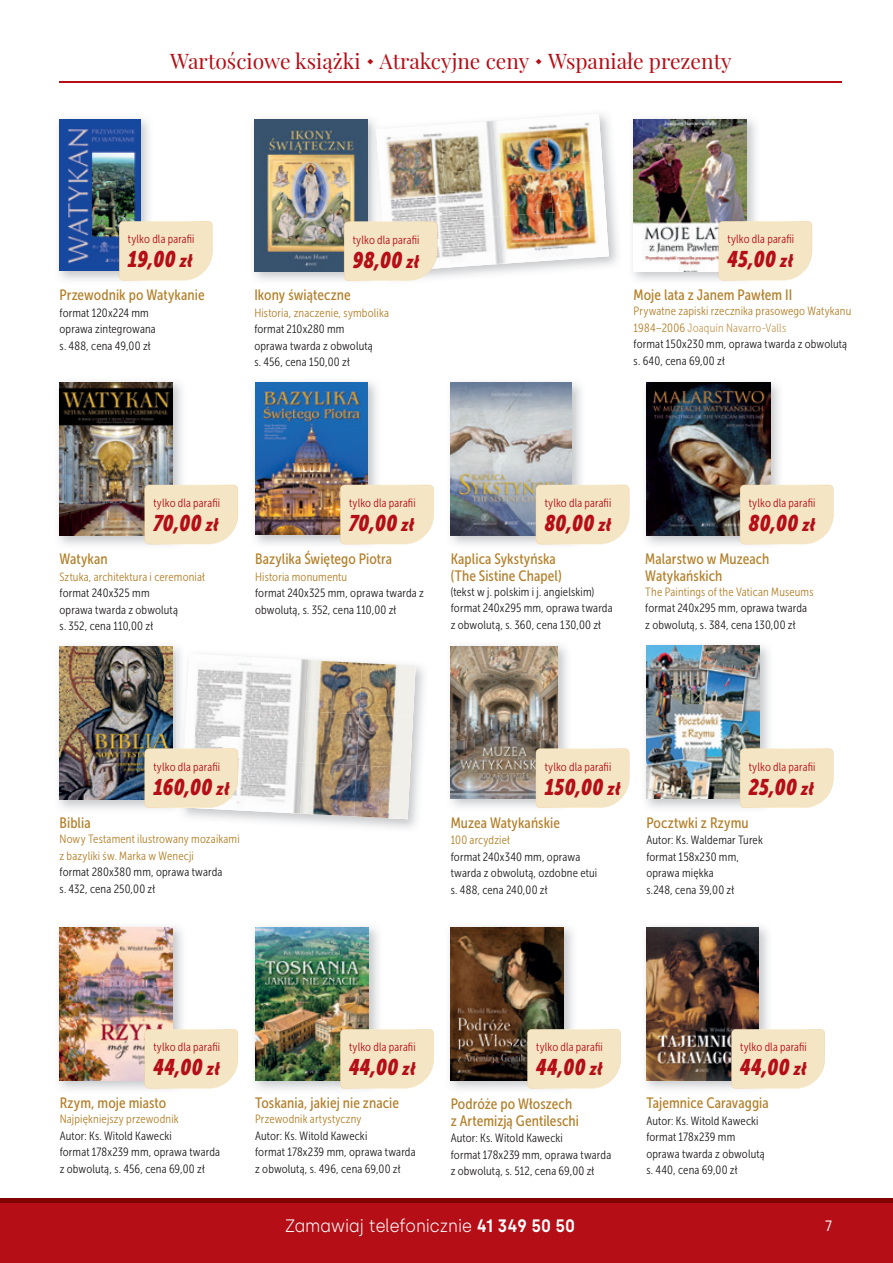
<style>
.page{position:relative;width:893px;height:1263px;background:#fff}
.page>*{position:absolute;margin:0;border:0;box-sizing:border-box;transform-origin:0 0}
.t1{font:italic 22.5px "Museo Sans Cond 900";letter-spacing:.02em;color:#b50e16;scale:.93 1}
.t2{font:21px "Playfair Display";color:#b50e16}
.t3{font:300 18px "Silka";color:#fff;scale:.9 1}
.t4{font:15px/16.5px "Museo Sans Cond 500";letter-spacing:.005em;color:#b3812c}
.t5{font:15px "Silka";color:#fff;scale:.91 1}
.t6{font:12px/16.5px "Museo Sans Cond 300";letter-spacing:.015em;color:#231f20}
.t7{font:12px/16.5px "Museo Sans Cond 300";letter-spacing:.015em;color:#b3812c}
.t8{font:12px "Museo Sans Cond 300";letter-spacing:.015em;color:#b50e16}
.s1{font-size:18px}
.s2{color:#b3812c}
.s3{color:#c6a05f}
.s4{font-weight:600}
</style>
<div class="page">
<div style="left:0;top:1199px;width:893px;height:64px;background:#b50e16"></div>
<hr style="left:60px;top:82px;width:782px;height:1px;background:#b50e16">
<hr style="left:0;top:1198px;width:893px;height:4px;background:#820101">
<img style="left:645px;top:926px;width:123px;height:163px">
<img style="left:646px;top:927px;width:112px;height:153px">
<img style="left:58px;top:926px;width:124px;height:164px">
<img style="left:60px;top:927px;width:113px;height:153px">
<img style="left:254px;top:926px;width:124px;height:164px">
<img style="left:256px;top:927px;width:113px;height:153px">
<img style="left:450px;top:382px;width:135px;height:163px">
<img style="left:451px;top:383px;width:121px;height:153px">
<img style="left:645px;top:382px;width:139px;height:163px">
<img style="left:646px;top:383px;width:124px;height:153px">
<img style="left:58px;top:381px;width:129px;height:164px">
<img style="left:60px;top:383px;width:113px;height:153px">
<img style="left:58px;top:645px;width:120px;height:164px">
<img style="left:60px;top:646px;width:112px;height:153px">
<img style="left:449px;top:926px;width:124px;height:163px">
<img style="left:451px;top:927px;width:112px;height:153px">
<img style="left:450px;top:645px;width:117px;height:162px">
<img style="left:451px;top:646px;width:107px;height:152px">
<img style="left:58px;top:118px;width:91px;height:162px">
<img style="left:60px;top:119px;width:80px;height:152px">
<img style="left:254px;top:381px;width:128px;height:164px">
<img style="left:255px;top:383px;width:113px;height:152px">
<img style="left:645px;top:645px;width:124px;height:163px">
<img style="left:646px;top:646px;width:113px;height:153px">
<img style="left:632px;top:118px;width:124px;height:162px">
<img style="left:634px;top:119px;width:112px;height:152px">
<img style="left:176px;top:649px;width:7px;height:5px">
<svg style="left:119px;top:221px;width:94px;height:60px;background:#f3e6c6"></svg>
<div style="left:719px;top:221px;width:93px;height:60px;background:#f4e6c4"></div>
<img style="left:253px;top:118px;width:91px;height:162px">
<img style="left:255px;top:119px;width:89px;height:152px">
<img style="left:344px;top:114px;width:265px;height:167px">
<div style="left:145px;top:485px;width:93px;height:59px;background:#f4e6c4"></div>
<div style="left:340px;top:485px;width:94px;height:59px;background:#f4e6c4"></div>
<div style="left:536px;top:485px;width:93px;height:59px;background:#f4e6c4"></div>
<img style="left:145px;top:654px;width:271px;height:165px">
<div style="left:536px;top:748px;width:93px;height:60px;background:#f4e6c4"></div>
<div style="left:740px;top:748px;width:93px;height:60px;background:#f4e6c4"></div>
<div style="left:145px;top:1029px;width:93px;height:60px;background:#f4e6c4"></div>
<svg style="left:340px;top:1029px;width:94px;height:60px;background:#f3e6c5"></svg>
<svg style="left:527px;top:1029px;width:94px;height:60px;background:#f3e6c5"></svg>
<svg style="left:731px;top:1029px;width:94px;height:60px;background:#f3e5c5"></svg>
<div style="left:740px;top:485px;width:93px;height:59px;background:#f4e6c4"></div>
<h2 class="t2" style="left:170px;top:44px;width:563px">Wartościowe książki Atrakcyjne ceny Wspaniałe prezenty</h2>
<p class="t8" style="left:128px;top:233px;width:68px">tylko dla parafii</p>
<h1 class="t1" style="left:128px;top:247px;width:71px">19,00 <span class="s1">zł</span></h1>
<p class="t4" style="left:60px;top:287px;width:147px">Przewodnik po Watykanie</p>
<p class="t6" style="left:60px;top:305px;width:98px">format 120x224 mm oprawa zintegrowana s. 488, cena 49,00 zł</p>
<p class="t8" style="left:353px;top:233px;width:68px">tylko dla parafii</p>
<h1 class="t1" style="left:353px;top:247px;width:73px">98,00 <span class="s1">zł</span></h1>
<p class="t4" style="left:254px;top:287px;width:98px">Ikony świąteczne</p>
<p class="t7" style="left:254px;top:304px;width:136px">Historia, znaczenie, symbolika</p>
<p class="t6" style="left:254px;top:321px;width:120px">format 210x280 mm oprawa twarda z obwolutą s. 456, cena 150,00 zł</p>
<p class="t8" style="left:727px;top:233px;width:68px">tylko dla parafii</p>
<h1 class="t1" style="left:727px;top:247px;width:72px">45,00 <span class="s1">zł</span></h1>
<p class="t4" style="left:634px;top:287px;width:160px">Moje lata z Janem Pawłem II</p>
<p class="t6" style="left:634px;top:303px;width:219px"><span class="s2">Prywatne zapiski rzecznika prasowego Watykanu 1984–2006</span> <span class="s3">Joaquín Navarro-Valls<br></span>format 150x230 mm, oprawa twarda z obwolutą s. 640, cena 69,00 zł</p>
<p class="t8" style="left:153px;top:496px;width:68px">tylko dla parafii</p>
<h1 class="t1" style="left:153px;top:510px;width:71px">70,00 <span class="s1">zł</span></h1>
<p class="t4" style="left:60px;top:551px;width:50px">Watykan</p>
<p class="t7" style="left:60px;top:568px;width:147px">Sztuka, architektura i ceremoniał</p>
<p class="t6" style="left:60px;top:585px;width:120px">format 240x325 mm oprawa twarda z obwolutą s. 352, cena 110,00 zł</p>
<p class="t8" style="left:349px;top:496px;width:68px">tylko dla parafii</p>
<h1 class="t1" style="left:349px;top:510px;width:71px">70,00 <span class="s1">zł</span></h1>
<p class="t4" style="left:255px;top:551px;width:139px">Bazylika Świętego Piotra</p>
<p class="t7" style="left:255px;top:568px;width:94px">Historia monumentu</p>
<p class="t6" style="left:255px;top:585px;width:170px">format 240x325 mm, oprawa twarda z obwolutą, s. 352, cena 110,00 zł</p>
<p class="t8" style="left:545px;top:496px;width:68px">tylko dla parafii</p>
<h1 class="t1" style="left:545px;top:510px;width:73px">80,00 <span class="s1">zł</span></h1>
<p class="t4" style="left:451px;top:551px;width:112px">Kaplica Sykstyńska (The Sistine Chapel)</p>
<p class="t6" style="left:451px;top:583px;width:163px">(tekst w j. polskim i j. angielskim) format 240x295 mm, oprawa twarda z obwolutą, s. 360, cena 130,00 zł</p>
<p class="t8" style="left:749px;top:496px;width:68px">tylko dla parafii</p>
<h1 class="t1" style="left:749px;top:510px;width:73px">80,00 <span class="s1">zł</span></h1>
<p class="t4" style="left:645px;top:551px;width:126px">Malarstwo w Muzeach<br>Watykańskich</p>
<p class="t7" style="left:645px;top:583px;width:170px">The Paintings of the Vatican Museums</p>
<p class="t6" style="left:645px;top:600px;width:163px">format 240x295 mm, oprawa twarda z obwolutą, s. 384, cena 130,00 zł</p>
<p class="t8" style="left:153px;top:760px;width:68px">tylko dla parafii</p>
<h1 class="t1" style="left:153px;top:774px;width:83px">160,00 <span class="s1">zł</span></h1>
<p class="t4" style="left:60px;top:815px;width:33px">Biblia</p>
<p class="t7" style="left:60px;top:831px;width:182px">Nowy Testament ilustrowany mozaikami z bazyliki św. Marka w Wenecji</p>
<p class="t6" style="left:60px;top:864px;width:165px">format 280x380 mm, oprawa twarda s. 432, cena 250,00 zł</p>
<p class="t8" style="left:545px;top:760px;width:68px">tylko dla parafii</p>
<h1 class="t1" style="left:545px;top:774px;width:83px">150,00 <span class="s1">zł</span></h1>
<p class="t4" style="left:451px;top:814px;width:111px">Muzea Watykańskie</p>
<p class="t7" style="left:451px;top:832px;width:61px">100 arcydzieł</p>
<p class="t6" style="left:451px;top:848px;width:148px">format 240x340 mm, oprawa twarda z obwolutą, ozdobne etui s. 488, cena 240,00 zł</p>
<p class="t8" style="left:749px;top:760px;width:68px">tylko dla parafii</p>
<h1 class="t1" style="left:749px;top:774px;width:71px">25,00 <span class="s1">zł</span></h1>
<p class="t4" style="left:646px;top:814px;width:104px">Pocztwki z Rzymu</p>
<p class="t6" style="left:646px;top:832px;width:118px">Autor: Ks. Waldemar Turek format 158x230 mm, oprawa miękka<br>s.248, cena 39,00 zł</p>
<p class="t8" style="left:153px;top:1041px;width:68px">tylko dla parafii</p>
<h1 class="t1" style="left:153px;top:1055px;width:73px">44,00 <span class="s1">zł</span></h1>
<p class="t4" style="left:60px;top:1095px;width:108px">Rzym, moje miasto</p>
<p class="t7" style="left:60px;top:1111px;width:120px">Najpiękniejszy przewodnik</p>
<p class="t6" style="left:60px;top:1127px;width:162px">Autor: Ks. Witold Kawecki<br>format 178x239 mm, oprawa twarda z obwolutą, s. 456, cena 69,00 zł</p>
<p class="t8" style="left:349px;top:1041px;width:68px">tylko dla parafii</p>
<h1 class="t1" style="left:349px;top:1055px;width:73px">44,00 <span class="s1">zł</span></h1>
<p class="t4" style="left:255px;top:1095px;width:145px">Toskania, jakiej nie znacie</p>
<p class="t7" style="left:255px;top:1111px;width:108px">Przewodnik artystyczny</p>
<p class="t6" style="left:255px;top:1127px;width:162px">Autor: Ks. Witold Kawecki<br>format 178x239 mm, oprawa twarda z obwolutą, s. 496, cena 69,00 zł</p>
<p class="t8" style="left:536px;top:1041px;width:68px">tylko dla parafii</p>
<h1 class="t1" style="left:536px;top:1055px;width:73px">44,00 <span class="s1">zł</span></h1>
<p class="t4" style="left:451px;top:1096px;width:130px">Podróże po Włoszech z Artemizją Gentileschi</p>
<p class="t6" style="left:451px;top:1130px;width:162px">Autor: Ks. Witold Kawecki<br>format 178x239 mm, oprawa twarda z obwolutą, s. 512, cena 69,00 zł</p>
<p class="t8" style="left:740px;top:1041px;width:68px">tylko dla parafii</p>
<h1 class="t1" style="left:740px;top:1055px;width:73px">44,00 <span class="s1">zł</span></h1>
<p class="t4" style="left:646px;top:1095px;width:124px">Tajemnice Caravaggia</p>
<p class="t6" style="left:646px;top:1112px;width:120px">Autor: Ks. Witold Kawecki format 178x239 mm oprawa twarda z obwolutą s. 440, cena 69,00 zł</p>
<h3 class="t3" style="left:285px;top:1215px;width:324px">Zamawiaj telefonicznie <span class="s4">41 349 50 50</span></h3>
<p class="t5" style="left:825px;top:1216px;width:10px">7</p>
</div>
